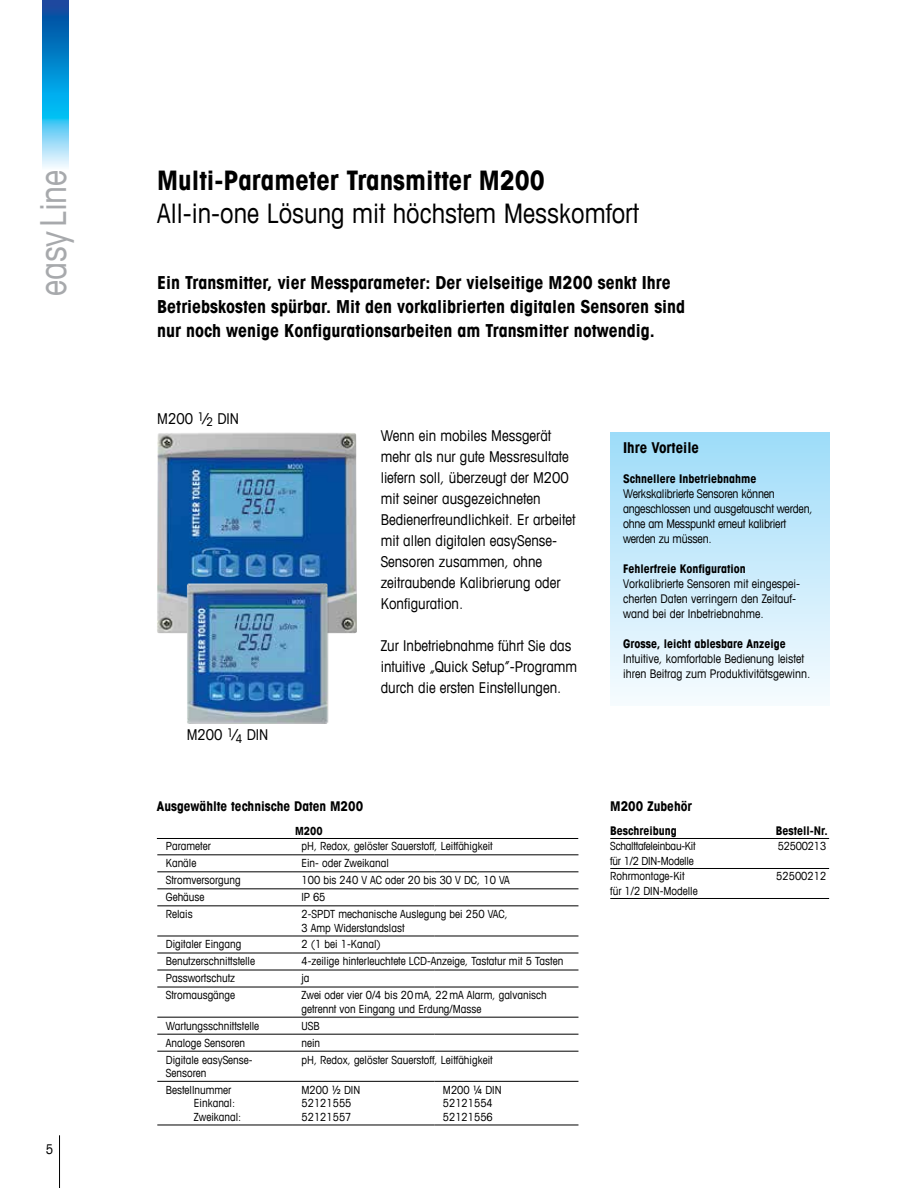
<style>
.page{position:relative;width:918px;height:1188px;background:#fff}
.page>*{position:absolute;margin:0;border:0;box-sizing:border-box;transform-origin:0 0}
.t1{font:condensed 36px "Avant Garde Com";letter-spacing:-.01em;color:#a7a9ac}
.t2{font:condensed 27px "Avant Garde Com";color:#000}
.t3{font:700 condensed 27px "Avant Garde Com";color:#000}
.t4{font:700 condensed 18px/24px "Avant Garde Com";color:#000}
.t5{font:condensed 15px/21px "Avant Garde Com";color:#000}
.t6{font:700 condensed 15px "Avant Garde Com";color:#000}
.t7{font:700 condensed 13.5px "Avant Garde Com";color:#000}
.t8{font:condensed 13.5px "Avant Garde Com";color:#000}
.t9{font:condensed 12px/15px "Avant Garde Com";color:#000}
.t10{font:condensed 12px/15px "Avant Garde Com";letter-spacing:-.02em;color:#000}
.t11{font:700 condensed 12px "Avant Garde Com";color:#000}
.t12{font:condensed 11.25px/13.5px "Avant Garde Com";color:#000}
.t13{font:condensed 11.25px/15px "Avant Garde Com";letter-spacing:-.02em;color:#000}
.t14{font:700 condensed 11.25px "Avant Garde Com";color:#000}
.s1{font-size:15px}
</style>
<div class="page">
<hr style="left:59px;top:1135px;width:1px;height:53px;background:#000">
<img style="left:43px;top:0;width:25px;height:168px">
<img style="left:157px;top:432px;width:200px;height:202px">
<img style="left:173px;top:572px;width:166px;height:152px">
<hr style="left:157px;top:838px;width:421px;height:1px;background:#000">
<div style="left:610px;top:432px;width:219px;height:273px;background:linear-gradient(to bottom,#9ddcf9,#f6fbfe)"></div>
<hr style="left:610px;top:838px;width:219px;height:1px;background:#000">
<hr style="left:610px;top:868px;width:219px;height:1px;background:#000">
<hr style="left:610px;top:898px;width:219px;height:1px;background:#000">
<hr style="left:157px;top:854px;width:136px;height:1px;background:#000">
<hr style="left:293px;top:854px;width:141px;height:1px;background:#000">
<hr style="left:434px;top:854px;width:144px;height:1px;background:#000">
<hr style="left:157px;top:871px;width:136px;height:1px;background:#000">
<hr style="left:293px;top:871px;width:141px;height:1px;background:#000">
<hr style="left:434px;top:871px;width:144px;height:1px;background:#000">
<hr style="left:157px;top:888px;width:136px;height:1px;background:#000">
<hr style="left:293px;top:888px;width:141px;height:1px;background:#000">
<hr style="left:434px;top:888px;width:144px;height:1px;background:#000">
<hr style="left:157px;top:905px;width:136px;height:1px;background:#000">
<hr style="left:293px;top:905px;width:141px;height:1px;background:#000">
<hr style="left:434px;top:905px;width:144px;height:1px;background:#000">
<hr style="left:157px;top:936px;width:136px;height:1px;background:#000">
<hr style="left:293px;top:936px;width:141px;height:1px;background:#000">
<hr style="left:434px;top:936px;width:144px;height:1px;background:#000">
<hr style="left:157px;top:953px;width:136px;height:1px;background:#000">
<hr style="left:293px;top:953px;width:141px;height:1px;background:#000">
<hr style="left:434px;top:953px;width:144px;height:1px;background:#000">
<hr style="left:157px;top:970px;width:136px;height:1px;background:#000">
<hr style="left:293px;top:970px;width:141px;height:1px;background:#000">
<hr style="left:434px;top:970px;width:144px;height:1px;background:#000">
<hr style="left:157px;top:987px;width:136px;height:1px;background:#000">
<hr style="left:293px;top:987px;width:141px;height:1px;background:#000">
<hr style="left:434px;top:987px;width:144px;height:1px;background:#000">
<hr style="left:157px;top:1017px;width:136px;height:1px;background:#000">
<hr style="left:293px;top:1017px;width:141px;height:1px;background:#000">
<hr style="left:434px;top:1017px;width:144px;height:1px;background:#000">
<hr style="left:157px;top:1034px;width:136px;height:1px;background:#000">
<hr style="left:293px;top:1034px;width:141px;height:1px;background:#000">
<hr style="left:434px;top:1034px;width:144px;height:1px;background:#000">
<hr style="left:157px;top:1051px;width:136px;height:1px;background:#000">
<hr style="left:293px;top:1051px;width:141px;height:1px;background:#000">
<hr style="left:434px;top:1051px;width:144px;height:1px;background:#000">
<hr style="left:157px;top:1081px;width:136px;height:1px;background:#000">
<hr style="left:293px;top:1081px;width:141px;height:1px;background:#000">
<hr style="left:434px;top:1081px;width:144px;height:1px;background:#000">
<hr style="left:157px;top:1125px;width:136px;height:1px;background:#000">
<hr style="left:293px;top:1125px;width:141px;height:1px;background:#000">
<hr style="left:434px;top:1125px;width:144px;height:1px;background:#000">
<h1 class="t1" style="left:31px;top:296px;width:127px;rotate:-90deg">easyLine</h1>
<p class="t8" style="left:46px;top:1140px;width:9px">5</p>
<h2 class="t3" style="left:157px;top:163px;width:389px">Multi-Parameter Transmitter M200</h2>
<h2 class="t2" style="left:157px;top:196px;width:483px">All i n- -one Lösung mit höchstem Messkomfort</h2>
<h3 class="t4" style="left:157px;top:270px;width:530px">Ein Transmitter, vier Messparameter: Der vielseitige M200 senkt Ihre<br>Betriebskosten spürbar. Mit den vorkalibrierten digitalen Sensoren sind nur noch wenige Konfigurationsarbeiten am Transmitter notwendig.</h3>
<p class="t9" style="left:197px;top:411px;width:17px">1<span class="s1">⁄</span>2</p>
<h3 class="t5" style="left:157px;top:407px;width:37px">M200</h3>
<h3 class="t5" style="left:217px;top:407px;width:23px">DIN</h3>
<p class="t9" style="left:227px;top:728px;width:17px">1<span class="s1">⁄</span>4</p>
<h3 class="t5" style="left:187px;top:724px;width:37px">M200</h3>
<h3 class="t5" style="left:247px;top:724px;width:23px">DIN</h3>
<h3 class="t5" style="left:381px;top:425px;width:196px">Wenn ein mobiles Messgerät mehr als nur gute Messresultate liefern soll, überzeugt der M200 mit seiner ausgezeichneten<br>Bedienerfreundlichkeit. Er arbeitet</h3>
<h3 class="t5" style="left:381px;top:551px;width:163px">Sensoren zusammen, ohne</h3>
<h3 class="t5" style="left:381px;top:530px;width:178px">mit allen digitalen easySense-</h3>
<h3 class="t5" style="left:381px;top:572px;width:181px">zeitraubende Kalibrierung oder<br>Konfiguration.</h3>
<h3 class="t5" style="left:381px;top:635px;width:198px">Zur Inbetriebnahme führt Sie das intuitive „Quick Setup -“ Programm durch die ersten Einstellungen.</h3>
<p class="t7" style="left:157px;top:798px;width:208px">Ausgewählte technische Daten M200</p>
<p class="t14" style="left:295px;top:823px;width:29px">M200</p>
<p class="t12" style="left:166px;top:839px;width:46px">Parameter</p>
<p class="t12" style="left:302px;top:839px;width:193px">pH, Redox, gelöster Sauerstoff, Leitfähigkeit</p>
<p class="t12" style="left:166px;top:856px;width:32px">Kanäle</p>
<p class="t12" style="left:302px;top:856px;width:89px">Ein- oder Zweikanal</p>
<p class="t12" style="left:166px;top:873px;width:76px">Stromversorgung</p>
<p class="t12" style="left:302px;top:873px;width:210px">100 bis 240 V AC oder 20 bis 30 V DC, 10 VA</p>
<p class="t12" style="left:166px;top:890px;width:40px">Gehäuse</p>
<p class="t12" style="left:302px;top:890px;width:26px">IP 65</p>
<p class="t12" style="left:166px;top:907px;width:28px">Relais</p>
<p class="t12" style="left:302px;top:907px;width:208px">2-SPDT mechanische Auslegung bei 250 VAC,</p>
<p class="t12" style="left:166px;top:937px;width:77px">Digitaler Eingang</p>
<p class="t12" style="left:302px;top:919px;width:105px;line-height:16.6px">3 Amp Widerstandslast<br>2 (1 bei 1-Kanal(</p>
<p class="t12" style="left:166px;top:954px;width:91px">Benutzerschnittstelle</p>
<p class="t12" style="left:302px;top:954px;width:263px">4-zeilige hinterleuchtete LCD-Anzeige, Tastatur mit 5 Tasten</p>
<p class="t12" style="left:166px;top:971px;width:71px">Passwortschutz</p>
<p class="t12" style="left:302px;top:971px;width:10px">ja</p>
<p class="t12" style="left:166px;top:988px;width:71px">Stromausgänge</p>
<p class="t12" style="left:302px;top:988px;width:247px">Zwei oder vier 0/4 bis 20mA, 22mA Alarm, galvanisch</p>
<p class="t12" style="left:166px;top:1019px;width:95px">Wartungsschnittstelle</p>
<p class="t12" style="left:302px;top:1000px;width:181px;line-height:16.6px">getrennt von Eingang und Erdung/Masse<br>USB</p>
<p class="t12" style="left:166px;top:1036px;width:81px">Analoge Sensoren</p>
<p class="t12" style="left:166px;top:1066px;width:42px">Sensoren</p>
<p class="t12" style="left:302px;top:1036px;width:20px">nein</p>
<p class="t12" style="left:166px;top:1053px;width:88px">Digitale easySense-</p>
<p class="t12" style="left:302px;top:1053px;width:193px">pH, Redox, gelöster Sauerstoff, Leitfähigkeit</p>
<p class="t12" style="left:194px;top:1083px;width:49px;text-indent:-28px">Bestellnummer<br>Einkanal:<br>Zweikanal:</p>
<p class="t12" style="left:302px;top:1083px;width:60px">M200 ½ DIN<br>52121555<br>52121557</p>
<p class="t12" style="left:443px;top:1083px;width:60px">M200 ¼ DIN<br>52121554<br>52121556</p>
<h3 class="t6" style="left:623px;top:438px;width:78px">Ihre Vorteile</h3>
<p class="t11" style="left:623px;top:471px;width:135px">Schnellere Inbetriebnahme</p>
<p class="t10" style="left:623px;top:486px;width:191px">Werkskalibrierte Sensoren können angeschlossen und ausgetauscht werden, ohne am Messpunkt erneut kalibriert werden zu müssen.</p>
<p class="t11" style="left:623px;top:561px;width:124px">Fehlerfreie Konfiguration</p>
<p class="t9" style="left:623px;top:606px;width:142px">wand bei der Inbetriebnahme.</p>
<p class="t9" style="left:623px;top:576px;width:179px">Vorkalibrierte Sensoren mit eingespei-</p>
<p class="t9" style="left:623px;top:591px;width:175px">cherten Daten verringern den Zeitauf-</p>
<p class="t11" style="left:623px;top:636px;width:164px">Grosse, leicht ablesbare Anzeige</p>
<p class="t9" style="left:623px;top:651px;width:189px">Intuitive, komfortable Bedienung leistet ihren Beitrag zum Produktivitätsgewinn.</p>
<p class="t7" style="left:610px;top:798px;width:83px">M200 Zubehör</p>
<p class="t11" style="left:610px;top:823px;width:68px">Beschreibung</p>
<p class="t11" style="left:776px;top:823px;width:54px">Bestell-Nr.</p>
<p class="t13" style="left:610px;top:838px;width:87px">Schalttafeleinbau-Kit für 1/2 DIN-Modelle</p>
<p class="t13" style="left:778px;top:838px;width:50px">52500213</p>
<p class="t12" style="left:610px;top:868px;width:89px;line-height:15px">Rohrmontage-Kit für 1/2 DIN-Modelle</p>
<p class="t12" style="left:776px;top:869px;width:52px">52500212</p>
</div>
